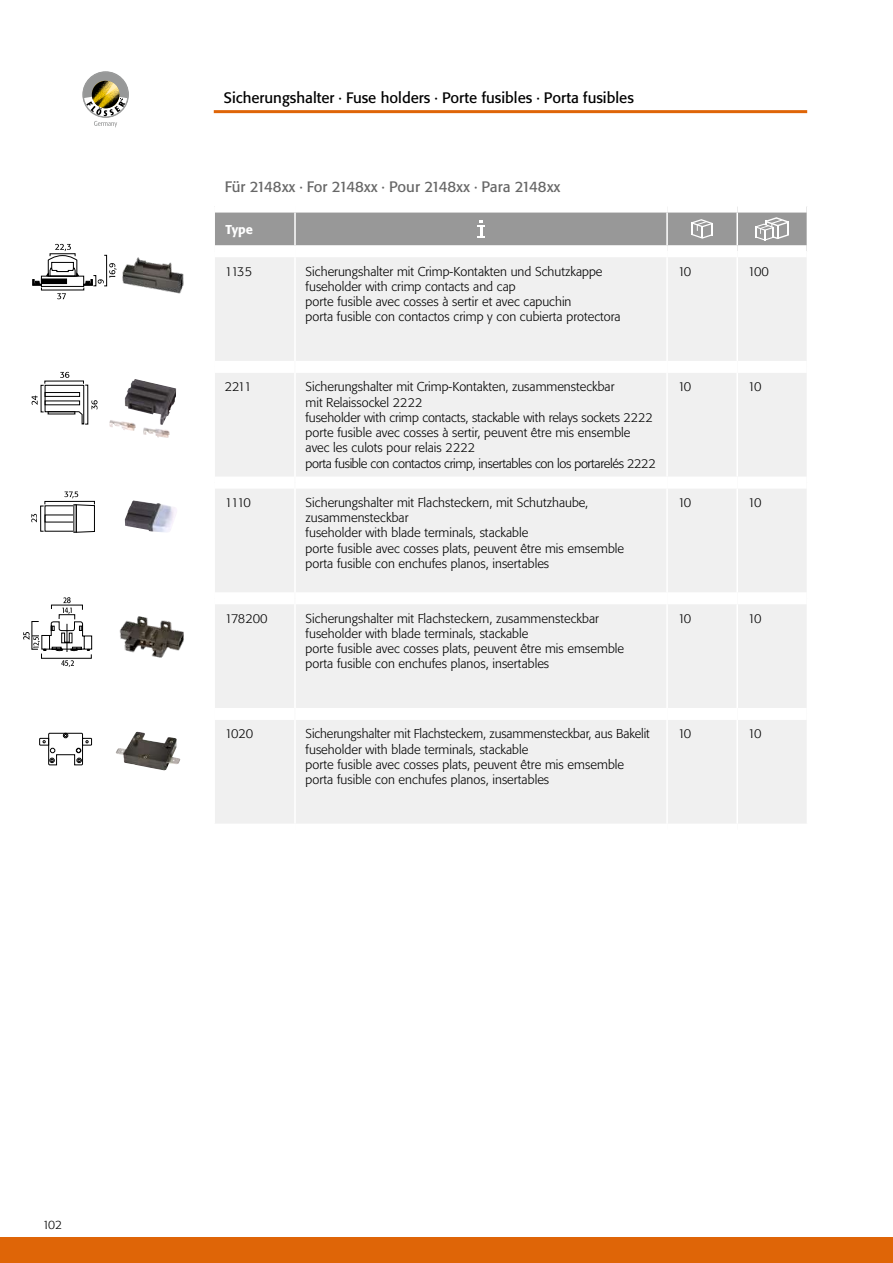
<style>
.page{position:relative;width:893px;height:1263px;background:#fff}
.page>*{position:absolute;margin:0;border:0;box-sizing:border-box;transform-origin:0 0}
.t1{font:15px "Formata BQ";color:#000}
.t2{font:15px "Formata BQ";color:#676767}
.t3{font:300 12.75px/15.3px "Formata BQ";color:#000}
.t4{font:500 12.75px "Formata BQ";color:#fff}
.t5{font:300 12px "Formata BQ";color:#000}
</style>
<div class="page">
<hr style="left:214px;top:110px;width:593px;height:3px;background:#df6507">
<div style="left:0;top:1238px;width:893px;height:25px;background:#df6507"></div>
<div style="left:215px;top:257px;width:592px;height:566px;background:#f0f0f0"></div>
<div style="left:215px;top:361px;width:79px;height:12px;background:#fff"></div>
<div style="left:296px;top:361px;width:371px;height:12px;background:#fff"></div>
<div style="left:215px;top:477px;width:79px;height:12px;background:#fff"></div>
<div style="left:296px;top:477px;width:371px;height:12px;background:#fff"></div>
<div style="left:215px;top:592px;width:79px;height:12px;background:#fff"></div>
<div style="left:296px;top:592px;width:371px;height:12px;background:#fff"></div>
<div style="left:215px;top:708px;width:79px;height:12px;background:#fff"></div>
<div style="left:296px;top:708px;width:371px;height:12px;background:#fff"></div>
<hr style="left:294px;top:257px;width:2px;height:110px;background:#fff">
<hr style="left:666px;top:257px;width:2px;height:104px;background:#fff">
<hr style="left:294px;top:367px;width:2px;height:116px;background:#fff">
<hr style="left:666px;top:373px;width:2px;height:104px;background:#fff">
<hr style="left:294px;top:483px;width:2px;height:115px;background:#fff">
<hr style="left:666px;top:489px;width:2px;height:103px;background:#fff">
<hr style="left:294px;top:598px;width:2px;height:116px;background:#fff">
<hr style="left:666px;top:604px;width:2px;height:104px;background:#fff">
<hr style="left:294px;top:714px;width:2px;height:110px;background:#fff">
<hr style="left:666px;top:720px;width:2px;height:104px;background:#fff">
<hr style="left:736px;top:257px;width:2px;height:104px;background:#fff">
<hr style="left:736px;top:373px;width:2px;height:104px;background:#fff">
<hr style="left:736px;top:489px;width:2px;height:103px;background:#fff">
<hr style="left:736px;top:604px;width:2px;height:104px;background:#fff">
<hr style="left:736px;top:720px;width:2px;height:104px;background:#fff">
<div style="left:667px;top:477px;width:70px;height:12px;background:#fff"></div>
<div style="left:737px;top:477px;width:70px;height:12px;background:#fff"></div>
<div style="left:667px;top:592px;width:70px;height:12px;background:#fff"></div>
<div style="left:737px;top:592px;width:70px;height:12px;background:#fff"></div>
<div style="left:667px;top:708px;width:70px;height:12px;background:#fff"></div>
<div style="left:737px;top:708px;width:70px;height:12px;background:#fff"></div>
<div style="left:667px;top:361px;width:70px;height:12px;background:#fff"></div>
<div style="left:737px;top:361px;width:70px;height:12px;background:#fff"></div>
<svg style="left:215px;top:207px;width:592px;height:44px"></svg>
<svg style="left:39px;top:732px;width:53px;height:33px"></svg>
<img style="left:116px;top:732px;width:64px;height:38px">
<svg style="left:23px;top:597px;width:69px;height:70px"></svg>
<img style="left:119px;top:616px;width:65px;height:42px">
<img style="left:122px;top:257px;width:62px;height:37px">
<div style="left:41px;top:276px;width:43px;height:11px;border:1px solid #000"></div>
<svg style="left:32px;top:244px;width:85px;height:42px"></svg>
<div style="left:104px;top:255px;width:3px;height:31px;border:1px solid #000"></div>
<svg style="left:57px;top:293px;width:9px;height:6px"></svg>
<img style="left:109px;top:379px;width:67px;height:59px">
<svg style="left:45px;top:384px;width:39px;height:40px"></svg>
<div style="left:45px;top:392px;width:35px;height:5px;border:1px solid #000"></div>
<div style="left:48px;top:411px;width:27px;height:3px;border:1px solid #000"></div>
<svg style="left:60px;top:372px;width:9px;height:6px"></svg>
<svg style="left:91px;top:400px;width:6px;height:9px"></svg>
<svg style="left:32px;top:396px;width:6px;height:9px"></svg>
<img style="left:125px;top:500px;width:52px;height:32px">
<svg style="left:76px;top:505px;width:19px;height:28px"></svg>
<div style="left:40px;top:506px;width:4px;height:25px;border:1px solid #000"></div>
<svg style="left:31px;top:514px;width:6px;height:8px"></svg>
<div style="left:45px;top:501px;width:50px;height:4px;border:1px solid #000"></div>
<svg style="left:64px;top:491px;width:14px;height:7px"></svg>
<svg style="left:83px;top:72px;width:45px;height:55px"></svg>
<img style="left:92px;top:81px;width:27px;height:27px;border-radius:14px">
<p class="t1" style="left:224px;top:89px;width:411px">Sicherungshalter · Fuse holders · Porte fusibles · Porta fusibles</p>
<p class="t2" style="left:225px;top:178px;width:337px">Für 2148xx · For 2148xx · Pour 2148xx · Para 2148xx</p>
<p class="t4" style="left:226px;top:222px;width:29px">Type</p>
<p class="t3" style="left:225px;top:264px;width:29px">1135</p>
<p class="t3" style="left:306px;top:264px;width:316px">Sicherungshalter mit Crimp-Kontakten und Schutzkappe fuseholder with crimp contacts and cap<br>porte fusible avec cosses à sertir et avec capuchin<br>porta fusible con contactos crimp y con cubierta protectora</p>
<p class="t3" style="left:678px;top:264px;width:15px">10</p>
<p class="t3" style="left:748px;top:264px;width:23px">100</p>
<p class="t3" style="left:225px;top:379px;width:28px">2211</p>
<p class="t3" style="left:306px;top:379px;width:352px">Sicherungshalter mit Crimp-Kontakten, zusammensteckbar<br>mit Relaissockel 2222<br>fuseholder with crimp contacts, stackable with relays sockets 2222 porte fusible avec cosses à sertir, peuvent être mis ensemble avec les culots pour relais 2222<br>porta fusible con contactos crimp, insertables con los portarelés 2222</p>
<p class="t3" style="left:678px;top:379px;width:15px">10</p>
<p class="t3" style="left:748px;top:379px;width:15px">10</p>
<p class="t3" style="left:225px;top:495px;width:28px">1110</p>
<p class="t3" style="left:306px;top:495px;width:320px">Sicherungshalter mit Flachsteckern, mit Schutzhaube, zusammensteckbar<br>fuseholder with blade terminals, stackable<br>porte fusible avec cosses plats, peuvent être mis emsemble porta fusible con enchufes planos, insertables</p>
<p class="t3" style="left:678px;top:495px;width:15px">10</p>
<p class="t3" style="left:748px;top:495px;width:15px">10</p>
<p class="t3" style="left:225px;top:611px;width:44px">178200</p>
<p class="t3" style="left:306px;top:611px;width:320px">Sicherungshalter mit Flachsteckern, zusammensteckbar fuseholder with blade terminals, stackable<br>porte fusible avec cosses plats, peuvent être mis emsemble porta fusible con enchufes planos, insertables</p>
<p class="t3" style="left:678px;top:611px;width:15px">10</p>
<p class="t3" style="left:748px;top:611px;width:15px">10</p>
<p class="t3" style="left:225px;top:726px;width:30px">1020</p>
<p class="t3" style="left:306px;top:726px;width:345px">Sicherungshalter mit Flachsteckern, zusammensteckbar, aus Bakelit fuseholder with blade terminals, stackable<br>porte fusible avec cosses plats, peuvent être mis emsemble porta fusible con enchufes planos, insertables</p>
<p class="t3" style="left:678px;top:726px;width:15px">10</p>
<p class="t3" style="left:748px;top:726px;width:15px">10</p>
<p class="t5" style="left:42px;top:1218px;width:21px">102</p>
</div>
